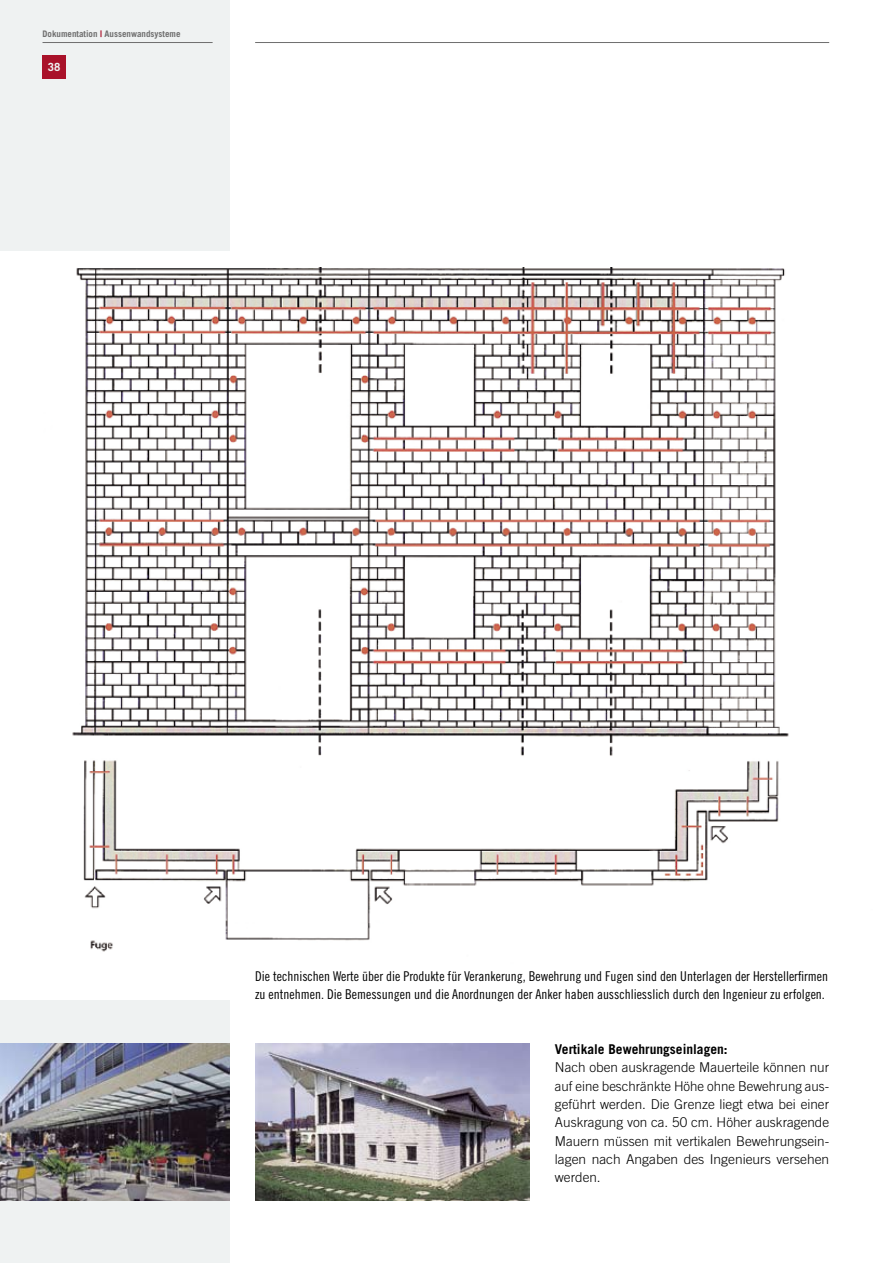
<style>
.page{position:relative;width:893px;height:1263px;background:#fff}
.page>*{position:absolute;margin:0;border:0;box-sizing:border-box;transform-origin:0 0}
.t1{font:300 13.5px/18.3px "Trade Gothic";color:#000;text-align:justify}
.t2{font:13.5px/18.3px "Trade Gothic Cond Eighteen";color:#000}
.t3{font:700 13.5px "Trade Gothic";color:#000}
.t4{font:700 11.25px "Trade Gothic";color:#eff2f2}
.t5{font:700 9px "Trade Gothic";color:#6f6f6f}
.s1{color:#a9122a}
</style>
<div class="page">
<div style="left:0;top:0;width:230px;height:1263px;background:#eff2f2"></div>
<div style="left:43px;top:55px;width:23px;height:24px;background:#a9122a"></div>
<hr style="left:43px;top:42px;width:170px;height:1px;background:#6f6f6f">
<hr style="left:255px;top:42px;width:574px;height:1px;background:#6f6f6f">
<div style="left:0;top:251px;width:255px;height:748px;background:#fff"></div>
<img style="left:255px;top:1044px;width:274px;height:156px">
<img style="left:72px;top:268px;width:717px;height:684px">
<img style="left:0;top:1044px;width:230px;height:156px">
<p class="t5" style="left:43px;top:28px;width:139px">Dokumentation <span class="s1">|</span> Aussenwandsysteme</p>
<p class="t4" style="left:48px;top:60px;width:14px">38</p>
<p class="t2" style="left:255px;top:967px;width:574px">Die technischen Werte über die Produkte für Verankerung, Bewehrung und Fugen sind den Unterlagen der Herstellerfirmen zu entnehmen. Die Bemessungen und die Anord-nun-gen der Anker haben ausschliesslich durch den Ingenieur zu erfolgen.</p>
<p class="t3" style="left:555px;top:1041px;width:174px">Vertikale Bewehrungseinlagen:</p>
<p class="t1" style="left:555px;top:1058px;width:276px">Nach oben auskragende Mauerteile können nur auf eine beschränkte Höhe ohne Bewehrung aus&shy;geführt werden. Die Grenze liegt etwa bei einer Auskragung von ca. 50 cm. Höher auskragende Mauern müssen mit vertikalen Bewehrungsein&shy;lagen nach Angaben des Ingenieurs versehen werden.</p>
</div>
